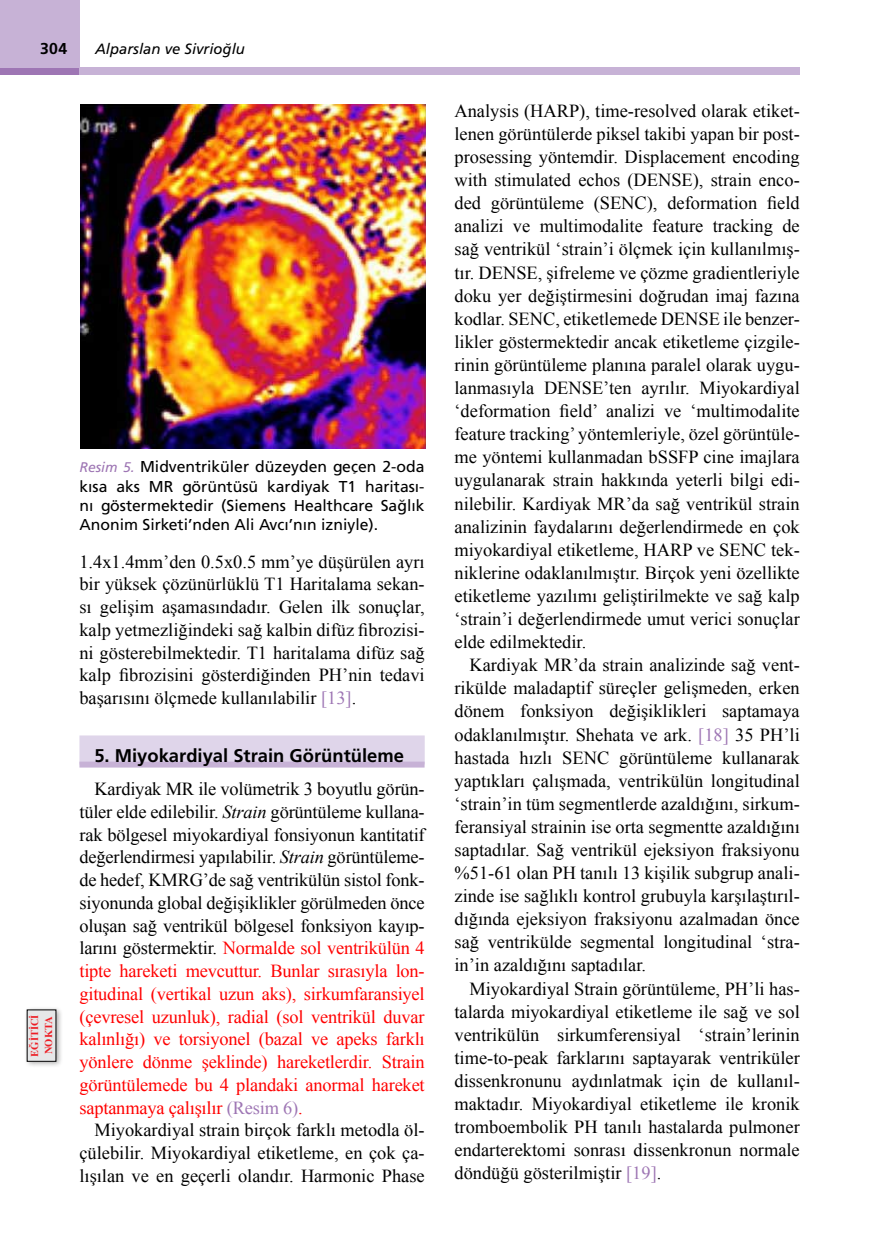
<style>
.page{position:relative;width:879px;height:1260px;background:#fff}
.page>*{position:absolute;margin:0;border:0;box-sizing:border-box;transform-origin:0 0}
.t1{font:18.38px/23.1px "Times New Roman";color:#000;text-align:justify}
.t2{font:18.38px "Frutiger Bold Tr";color:#000}
.t3{font:15.75px/19.2px "Frutiger Normal Tr";color:#000;text-align:justify}
.t4{font:15.75px "Frutiger Bold Tr";color:#000}
.t5{font:14.88px "Frutiger Italic Tr";color:#000}
.t6{font:700 10.5px/14px "Times New Roman";color:#ed1d24}
.s1{font-family:"Frutiger Italic Tr";font-size:14px;color:#9e76b4}
.s2{color:#9e76b4}
.s3{font-style:italic}
.s4{color:#f00}
</style>
<div class="page">
<div style="left:79px;top:735px;width:345px;height:30px;background:#dfd5ea"></div>
<div style="left:79px;top:762px;width:345px;height:6px;background:#c7b2d6"></div>
<div style="left:23px;top:1006px;width:40px;height:63px;background:#000;opacity:.33"></div>
<div style="left:27px;top:1010px;width:29px;height:51px;background:#e6e7e8"></div>
<img style="left:80px;top:104px;width:345px;height:345px">
<div style="left:0;top:68px;width:79px;height:7px;background:#9e76b4"></div>
<div style="left:79px;top:68px;width:720px;height:7px;background:#c7b2d6"></div>
<div style="left:0;top:0;width:79px;height:68px;background:#c7b2d6"></div>
<p class="t4" style="left:40px;top:39px;width:28px">304</p>
<p class="t5" style="left:95px;top:40px;width:151px">Alparslan ve Sivrioğlu</p>
<p class="t3" style="left:79px;top:457px;width:346px"><span class="s1">Resim 5.</span> Midventriküler düzeyden geçen 2-oda kısa aks MR görüntüsü kardiyak T1 haritası&shy;nı göstermektedir (Siemens Healthcare Sağlık Anonim Sirketi’nden Ali Avcı’nın izniyle).</p>
<p class="t6" style="left:27px;top:1057px;width:44px;rotate:-90deg">EĞİTİCİ<br>NOKTA</p>
<p class="t1" style="left:79px;top:550px;width:346px">1.4x1.4mm’den 0.5x0.5 mm’ye düşürülen ayrı bir yüksek çözünürlüklü T1 Haritalama sekan&shy;sı gelişim aşamasındadır. Gelen ilk sonuçlar, kalp yetmezliğindeki sağ kalbin difüz fibrozisi&shy;ni gösterebilmektedir. T1 haritalama difüz sağ kalp fibrozisini gösterdiğinden PH’nin tedavi başarısını ölçmede kullanılabilir <span class="s2">[13]</span>.</p>
<p class="t2" style="left:94px;top:744px;width:311px">5. Miyokardiyal Strain Görüntüleme</p>
<p class="t1" style="left:79px;top:777px;width:346px;text-indent:15px">Kardiyak MR ile volümetrik 3 boyutlu görün&shy;tüler elde edilebilir. <span class="s3">Strain</span> görüntüleme kullana&shy;rak bölgesel miyokardiyal fonsiyonun kantitatif değerlendirmesi yapılabilir. <span class="s3">Strain</span> görüntüleme&shy;de hedef, KMRG’de sağ ventrikülün sistol fonk&shy;siyonunda global değişiklikler görülmeden önce oluşan sağ ventrikül bölgesel fonksiyon kayıp&shy;larını göstermektir. <span class="s4">Normalde sol ventrikülün 4 tipte hareketi mevcuttur. Bunlar sırasıyla lon&shy;gitudinal (vertikal uzun aks), sirkumfaransiyel (çevresel uzunluk), radial (sol ventrikül duvar kalınlığı) ve torsiyonel (bazal ve apeks farklı yönlere dönme şeklinde) hareketlerdir. Strain görüntülemede bu 4 plandaki anormal hareket saptanmaya çalışılır</span> <span class="s2">(Resim 6)</span><span class="s4">.</span></p>
<p class="t1" style="left:79px;top:1119px;width:346px;text-indent:15px">Miyokardiyal strain birçok farklı metodla öl&shy;çülebilir. Miyokardiyal etiketleme, en çok ça&shy;lışılan ve en geçerli olandır. Harmonic Phase</p>
<p class="t1" style="left:454px;top:99px;width:346px">Analysis (HARP), time-resolved olarak etiket&shy;lenen görüntülerde piksel takibi yapan bir post&shy;prosessing yöntemdir. Displacement encoding with stimulated echos (DENSE), strain enco&shy;ded görüntüleme (SENC), deformation field analizi ve multimodalite feature tracking de sağ ventrikül ‘strain’i ölçmek için kullanılmış&shy;tır. DENSE, şifreleme ve çözme gradientleriyle doku yer değiştirmesini doğrudan imaj fazına kodlar. SENC, etiketlemede DENSE ile benzer&shy;likler göstermektedir ancak etiketleme çizgile&shy;rinin görüntüleme planına paralel olarak uygu&shy;lanmasıyla DENSE’ten ayrılır. Miyokardiyal ‘deformation field’ analizi ve ‘multimodalite feature tracking’ yöntemleriyle, özel görüntüle&shy;me yöntemi kullanmadan bSSFP cine imajlara uygulanarak strain hakkında yeterli bilgi edi&shy;nilebilir. Kardiyak MR’da sağ ventrikül strain analizinin faydalarını değerlendirmede en çok miyokardiyal etiketleme, HARP ve SENC tek&shy;niklerine odaklanılmıştır. Birçok yeni özellikte etiketleme yazılımı geliştirilmekte ve sağ kalp ‘strain’i değerlendirmede umut verici sonuçlar elde edilmektedir.</p>
<p class="t1" style="left:454px;top:653px;width:346px;text-indent:15px">Kardiyak MR’da strain analizinde sağ vent&shy;rikülde maladaptif süreçler gelişmeden, erken dönem fonksiyon değişiklikleri saptamaya odaklanılmıştır. Shehata ve ark. <span class="s2">[18]</span> 35 PH’li hastada hızlı SENC görüntüleme kullanarak yaptıkları çalışmada, ventrikülün longitudinal ‘strain’in tüm segmentlerde azaldığını, sirkum&shy;feransiyal strainin ise orta segmentte azaldığını saptadılar. Sağ ventrikül ejeksiyon fraksiyonu %51-61 olan PH tanılı 13 kişilik subgrup anali&shy;zinde ise sağlıklı kontrol grubuyla karşılaştırıl&shy;dığında ejeksiyon fraksiyonu azalmadan önce sağ ventrikülde segmental longitudinal ‘stra&shy;in’in azaldığını saptadılar.</p>
<p class="t1" style="left:454px;top:977px;width:346px;text-indent:15px">Miyokardiyal Strain görüntüleme, PH’li has&shy;talarda miyokardiyal etiketleme ile sağ ve sol ventrikülün sirkumferensiyal ‘strain’lerinin time-to-peak farklarını saptayarak ventriküler dissenkronunu aydınlatmak için de kullanıl&shy;maktadır. Miyokardiyal etiketleme ile kronik tromboembolik PH tanılı hastalarda pulmoner endarterektomi sonrası dissenkronun normale döndüğü gösterilmiştir <span class="s2">[19]</span>.</p>
</div>
